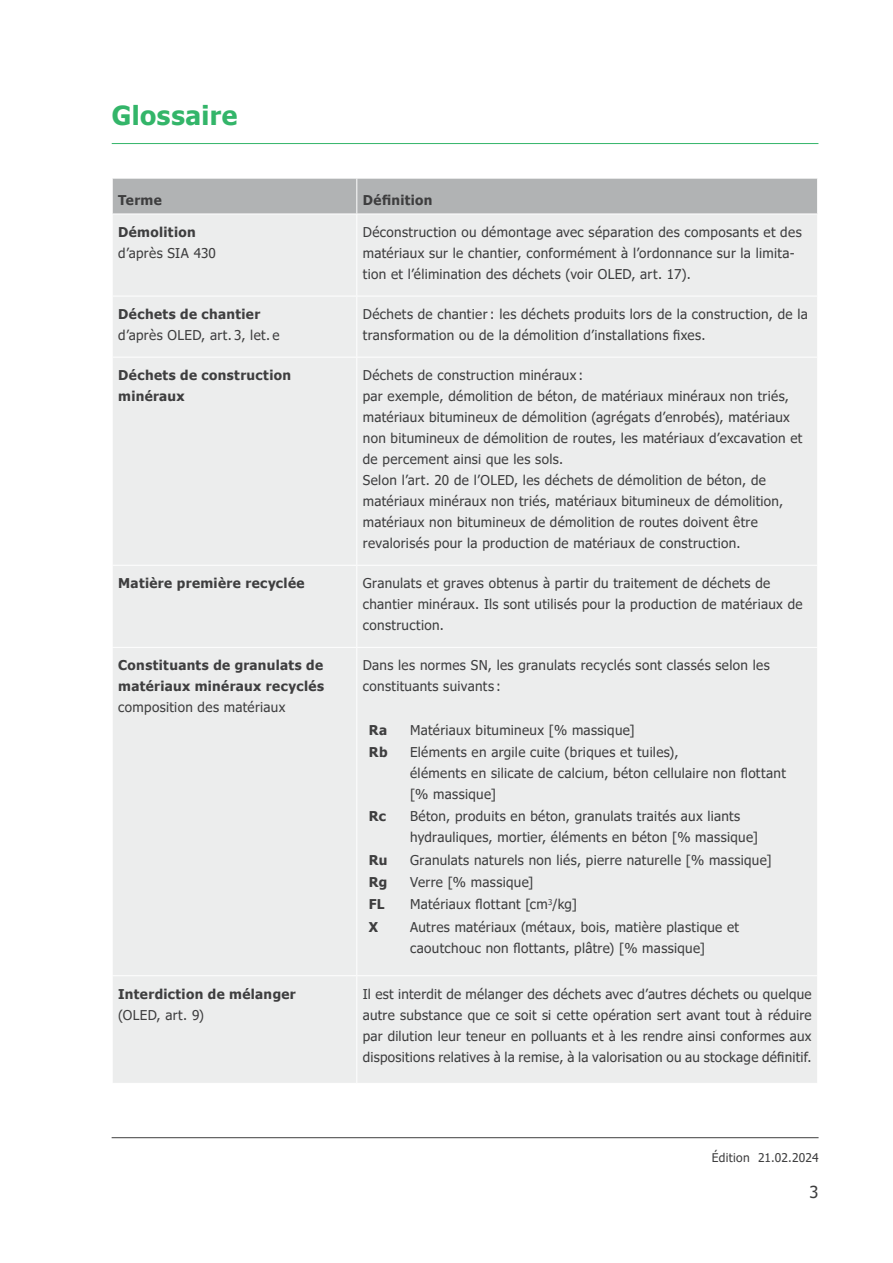
<style>
.page{position:relative;width:893px;height:1263px;background:#fff}
.page>*{position:absolute;margin:0;border:0;box-sizing:border-box;transform-origin:0 0}
.Überschrift_1_im_Lauftext{font:700 26.25px "Tahoma";letter-spacing:.02em;color:#33b569}
.t1{font:16.5px "Tahoma";color:#3e3e3f}
.Absenderadresse{font:13.5px/21px "Tahoma";letter-spacing:.025em;color:#3e3e3f}
.Tabellenschrift{font:13.5px/21px "Tahoma";letter-spacing:.02em;color:#3e3e3f;text-align:justify}
.Absenderadresse-2{font:700 13.5px/21px "Tahoma";letter-spacing:.025em;color:#3e3e3f}
.t2{font:12px "Tahoma";letter-spacing:.02em;color:#3e3e3f}
.s1{font-weight:400}
</style>
<div class="page">
<hr style="left:112px;top:1137px;width:707px;height:1px;background:#3e3e3f">
<hr style="left:112px;top:143px;width:706px;height:1px;background:#33b569">
<div style="left:113px;top:179px;width:704px;height:35px;background:#b1b3b4"></div>
<div style="left:113px;top:215px;width:704px;height:868px;background:#eceded"></div>
<hr style="left:356px;top:178px;width:1px;height:36px;background:#fff">
<hr style="left:356px;top:214px;width:1px;height:82px;background:#fff">
<hr style="left:112px;top:296px;width:245px;height:1px;background:#fff">
<hr style="left:357px;top:296px;width:461px;height:1px;background:#fff">
<hr style="left:356px;top:296px;width:1px;height:61px;background:#fff">
<hr style="left:112px;top:357px;width:245px;height:1px;background:#fff">
<hr style="left:357px;top:357px;width:461px;height:1px;background:#fff">
<hr style="left:356px;top:357px;width:1px;height:208px;background:#fff">
<hr style="left:112px;top:565px;width:245px;height:1px;background:#fff">
<hr style="left:357px;top:565px;width:461px;height:1px;background:#fff">
<hr style="left:356px;top:566px;width:1px;height:81px;background:#fff">
<hr style="left:112px;top:647px;width:245px;height:1px;background:#fff">
<hr style="left:357px;top:647px;width:461px;height:1px;background:#fff">
<hr style="left:356px;top:648px;width:1px;height:327px;background:#fff">
<hr style="left:112px;top:975px;width:245px;height:1px;background:#fff">
<hr style="left:357px;top:975px;width:461px;height:1px;background:#fff">
<hr style="left:356px;top:976px;width:1px;height:107px;background:#fff">
<p class="Überschrift_1_im_Lauftext" style="left:112px;top:97px;width:127px">Glossaire</p>
<p class="Absenderadresse-2" style="left:118px;top:191px;width:45px">Terme</p>
<p class="Absenderadresse-2" style="left:363px;top:191px;width:71px">Définition</p>
<p class="Absenderadresse-2" style="left:118px;top:222px;width:79px">Démolition</p>
<p class="Absenderadresse" style="left:118px;top:243px;width:99px">d’après SIA 430</p>
<p class="Absenderadresse" style="left:363px;top:222px;width:440px">Déconstruction ou démontage avec séparation des composants et des matériaux sur le chantier, conformément à l’ordonnance sur la limita&shy;tion et l’élimination des déchets (voir OLED, art. 17).</p>
<p class="Absenderadresse-2" style="left:118px;top:304px;width:144px">Déchets de chantier</p>
<p class="Absenderadresse" style="left:118px;top:325px;width:163px">d’après OLED, art. 3, let. e</p>
<p class="Absenderadresse" style="left:363px;top:304px;width:446px">Déchets de chantier: les déchets produits lors de la construction, de la transformation ou de la démolition d’installations fixes.</p>
<p class="Absenderadresse-2" style="left:118px;top:365px;width:174px">Déchets de construction minéraux</p>
<p class="Absenderadresse" style="left:363px;top:366px;width:222px">Déchets de construction minéraux :</p>
<p class="Absenderadresse" style="left:363px;top:387px;width:441px">par exemple, démolition de béton, de matériaux minéraux non triés, matériaux bitumineux de démolition (agrégats d’enrobés), matériaux non bitumineux de démolition de routes, les matériaux d’excavation et de percement ainsi que les sols.</p>
<p class="Absenderadresse" style="left:363px;top:471px;width:422px">Selon l’art. 20 de l’OLED, les déchets de démolition de béton, de matériaux minéraux non triés, matériaux bitumineux de démolition, matériaux non bitumineux de démolition de routes doivent être revalorisés pour la production de matériaux de construction.</p>
<p class="Absenderadresse-2" style="left:118px;top:573px;width:188px">Matière première recyclée</p>
<p class="Absenderadresse" style="left:363px;top:574px;width:441px">Granulats et graves obtenus à partir du traitement de déchets de chantier minéraux. Ils sont utilisés pour la production de matériaux de construction.</p>
<p class="Absenderadresse-2" style="left:118px;top:656px;width:207px;text-align:justify">Constituants de granulats de matériaux minéraux recyclés <span class="s1">composition des matériaux</span></p>
<p class="Absenderadresse" style="left:363px;top:656px;width:408px">Dans les normes SN, les granulats recyclés sont classés selon les constituants suivants :</p>
<p class="Absenderadresse-2" style="left:369px;top:720px;width:20px">Ra</p>
<p class="Absenderadresse" style="left:410px;top:720px;width:226px">Matériaux bitumineux [% massique]</p>
<p class="Absenderadresse-2" style="left:369px;top:742px;width:20px">Rb</p>
<p class="Absenderadresse" style="left:410px;top:742px;width:377px">Eléments en argile cuite (briques et tuiles),<br>éléments en silicate de calcium, béton cellulaire non flottant [% massique]</p>
<p class="Absenderadresse-2" style="left:369px;top:806px;width:19px">Rc</p>
<p class="Absenderadresse" style="left:410px;top:807px;width:349px">Béton, produits en béton, granulats traités aux liants hydrauliques, mortier, éléments en béton [% massique]</p>
<p class="Absenderadresse-2" style="left:369px;top:850px;width:20px">Ru</p>
<p class="Absenderadresse" style="left:410px;top:850px;width:363px">Granulats naturels non liés, pierre naturelle [% massique]</p>
<p class="Absenderadresse-2" style="left:369px;top:872px;width:20px">Rg</p>
<p class="Absenderadresse" style="left:410px;top:872px;width:125px">Verre [% massique]</p>
<p class="Absenderadresse-2" style="left:369px;top:894px;width:17px">FL</p>
<p class="Absenderadresse" style="left:410px;top:895px;width:168px">Matériaux flottant [cm<sup>3</sup>/kg]</p>
<p class="Absenderadresse-2" style="left:369px;top:917px;width:11px">X</p>
<p class="Absenderadresse" style="left:410px;top:917px;width:330px">Autres matériaux (métaux, bois, matière plastique et caoutchouc non flottants, plâtre) [% massique]</p>
<p class="Absenderadresse-2" style="left:118px;top:984px;width:179px">Interdiction de mélanger</p>
<p class="Absenderadresse" style="left:118px;top:1005px;width:87px">(OLED, art. 9)</p>
<p class="Tabellenschrift" style="left:363px;top:984px;width:450px">Il est interdit de mélanger des déchets avec d’autres déchets ou quelque autre substance que ce soit si cette opération sert avant tout à réduire par dilution leur teneur en polluants et à les rendre ainsi conformes aux dispositions relatives à la remise, à la valorisation ou au stockage définitif.</p>
<p class="t2" style="left:712px;top:1150px;width:108px">Édition 21.02.2024</p>
<p class="t1" style="left:809px;top:1181px;width:11px">3</p>
</div>
